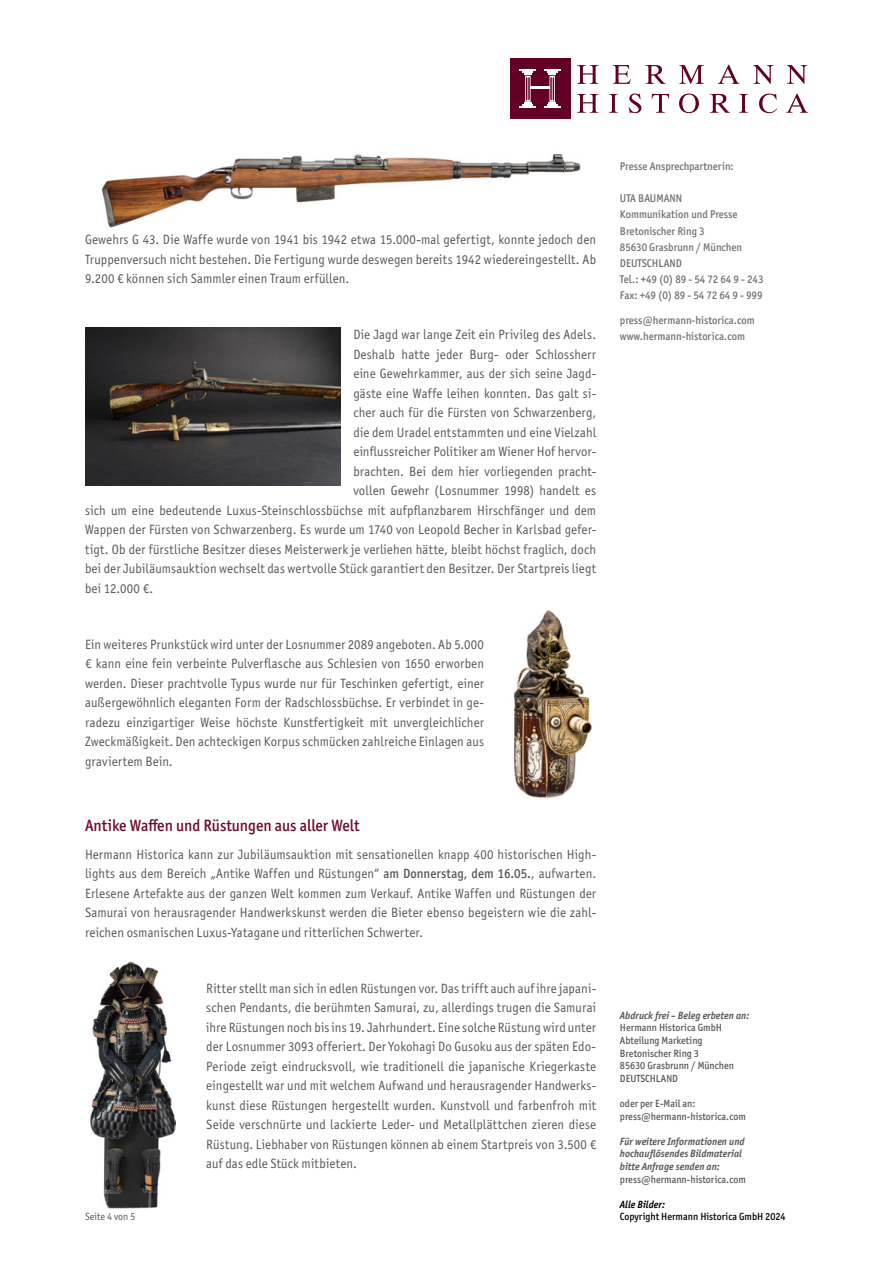
<style>
.page{position:relative;width:893px;height:1263px;background:#fff}
.page>*{position:absolute;margin:0;border:0;box-sizing:border-box;transform-origin:0 0}
.t1{font:500 16.5px "Officina Sans ITC Pro";color:#6b092e;scale:.95 1}
.t2{font:13.5px/19.5px "Officina Sans ITC Std";letter-spacing:.01em;color:#575756;text-align:justify;scale:.95 1}
.t3{font:500 11.25px/16.2px "Officina Sans ITC Pro";color:#706f6f;scale:.95 1}
.t4{font:500 10.5px/12.6px "Officina Sans ITC Pro";color:#575756;scale:.95 1}
.t5{font:italic 700 10.5px/12.6px "Officina Sans ITC Pro";color:#575756;scale:.95 1}
.t6{font:500 10.5px "Officina Sans ITC Pro";color:#000;scale:.95 1}
.t7{font:italic 700 10.5px "Officina Sans ITC Pro";color:#000;scale:.95 1}
.t8{font:10.5px "Officina Sans ITC Std";color:#575756;scale:.95 1}
.s1{font-family:"Officina Sans ITC Pro";font-weight:500}
</style>
<div class="page">
<svg style="left:577px;top:65px;width:21px;height:19px"></svg>
<svg style="left:613px;top:65px;width:18px;height:19px"></svg>
<svg style="left:645px;top:65px;width:20px;height:19px"></svg>
<svg style="left:679px;top:65px;width:25px;height:19px"></svg>
<svg style="left:718px;top:65px;width:21px;height:19px"></svg>
<svg style="left:753px;top:65px;width:20px;height:19px"></svg>
<svg style="left:787px;top:65px;width:20px;height:19px"></svg>
<svg style="left:577px;top:94px;width:21px;height:19px"></svg>
<svg style="left:609px;top:94px;width:9px;height:19px"></svg>
<svg style="left:629px;top:94px;width:12px;height:19px"></svg>
<svg style="left:652px;top:94px;width:17px;height:19px"></svg>
<svg style="left:679px;top:94px;width:20px;height:19px"></svg>
<svg style="left:710px;top:94px;width:20px;height:19px"></svg>
<svg style="left:739px;top:94px;width:9px;height:19px"></svg>
<svg style="left:759px;top:94px;width:18px;height:19px"></svg>
<svg style="left:786px;top:94px;width:22px;height:19px"></svg>
<div style="left:510px;top:58px;width:60px;height:61px;background:#630026"></div>
<hr style="left:530px;top:87px;width:20px;height:2px;background:#fff">
<svg style="left:520px;top:70px;width:16px;height:38px"></svg>
<svg style="left:544px;top:70px;width:16px;height:38px"></svg>
<img style="left:101px;top:154px;width:480px;height:74px">
<img style="left:85px;top:327px;width:256px;height:159px">
<img style="left:514px;top:610px;width:78px;height:189px">
<img style="left:89px;top:961px;width:87px;height:248px">
<p class="t2" style="left:85px;top:230px;width:539px">Gewehrs G 43. Die Waffe wurde von 1941 bis 1942 etwa 15.000-mal gefertigt, konnte jedoch den Truppenversuch nicht bestehen. Die Fertigung wurde deswegen bereits 1942 wiedereingestellt. Ab 9.200 € können sich Sammler einen Traum erfüllen.</p>
<p class="t2" style="left:353px;top:325px;width:257px">Die Jagd war lange Zeit ein Privileg des Adels.</p>
<p class="t2" style="left:353px;top:344px;width:257px">Deshalb hatte jeder Burg- oder Schlossherr</p>
<p class="t2" style="left:353px;top:364px;width:257px">eine Gewehrkammer, aus der sich seine Jagd-</p>
<p class="t2" style="left:353px;top:383px;width:257px">gäste eine Waffe leihen konnten. Das galt si-</p>
<p class="t2" style="left:353px;top:403px;width:257px">cher auch für die Fürsten von Schwarzenberg,</p>
<p class="t2" style="left:353px;top:422px;width:257px">die dem Uradel entstammten und eine Vielzahl</p>
<p class="t2" style="left:353px;top:442px;width:257px">einflussreicher Politiker am Wiener Hof hervor-</p>
<p class="t2" style="left:353px;top:461px;width:257px">brachten. Bei dem hier vorliegenden pracht-</p>
<p class="t2" style="left:353px;top:481px;width:257px">vollen Gewehr (Losnummer 1998) handelt es</p>
<p class="t2" style="left:85px;top:500px;width:540px">sich um eine bedeutende Luxus-Steinschlossbüchse mit aufpflanzbarem Hirschfänger und dem</p>
<p class="t2" style="left:85px;top:520px;width:539px">Wappen der Fürsten von Schwarzenberg. Es wurde um 1740 von Leopold Becher in Karlsbad gefer-</p>
<p class="t2" style="left:85px;top:539px;width:539px">tigt. Ob der fürstliche Besitzer dieses Meisterwerk je verliehen hätte, bleibt höchst fraglich, doch</p>
<p class="t2" style="left:85px;top:559px;width:540px">bei der Jubiläumsauktion wechselt das wertvolle Stück garantiert den Besitzer. Der Startpreis liegt</p>
<p class="t2" style="left:85px;top:578px;width:73px">bei 12.000 €.</p>
<p class="t2" style="left:85px;top:634px;width:421px">Ein weiteres Prunkstück wird unter der Losnummer 2089 angeboten. Ab 5.000 € kann eine fein verbeinte Pulverflasche aus Schlesien von 1650 erworben werden. Dieser prachtvolle Typus wurde nur für Teschinken gefertigt, einer außergewöhnlich eleganten Form der Radschlossbüchse. Er verbindet in ge&shy;radezu einzigartiger Weise höchste Kunstfertigkeit mit unvergleichlicher Zweckmäßigkeit. Den achteckigen Korpus schmücken zahlreiche Einlagen aus graviertem Bein.</p>
<p class="t1" style="left:85px;top:815px;width:290px">Antike Waffen und Rüstungen aus aller Welt</p>
<p class="t2" style="left:85px;top:844px;width:539px">Hermann Historica kann zur Jubiläumsauktion mit sensationellen knapp 400 historischen High&shy;lights aus dem Bereich „Antike Waffen und Rüstungen“ <span class="s1">am Donnerstag, dem 16.05.</span>, aufwarten.<br>Erlesene Artefakte aus der ganzen Welt kommen zum Verkauf. Antike Waffen und Rüstungen der Samurai von herausragender Handwerkskunst werden die Bieter ebenso begeistern wie die zahl&shy;reichen osmanischen Luxus-Yatagane und ritterlichen Schwerter.</p>
<p class="t2" style="left:206px;top:978px;width:412px">Ritter stellt man sich in edlen Rüstungen vor. Das trifft auch auf ihre japani&shy;schen Pendants, die berühmten Samurai, zu, allerdings trugen die Samurai ihre Rüstungen noch bis ins 19. Jahrhundert. Eine solche Rüstung wird unter der Losnummer 3093 offeriert. Der Yokohagi Do Gusoku aus der späten Edo-Periode zeigt eindrucksvoll, wie traditionell die japanische Kriegerkaste eingestellt war und mit welchem Aufwand und herausragender Handwerks&shy;kunst diese Rüstungen hergestellt wurden. Kunstvoll und farbenfroh mit Seide verschnürte und lackierte Leder- und Metallplättchen zieren diese Rüstung. Liebhaber von Rüstungen können ab einem Startpreis von 3.500 € auf das edle Stück mitbieten.</p>
<p class="t3" style="left:620px;top:158px;width:121px">Presse Ansprechpartnerin:</p>
<p class="t3" style="left:620px;top:190px;width:152px">UTA BAUMANN<br>Kommunikation und Presse<br>Bretonischer Ring 3<br>85630 Grasbrunn / München<br>DEUTSCHLAND<br>Tel.: +49 (0) 89 - 54 72 64 9 - 243<br>Fax: +49 (0) 89 - 54 72 64 9 - 999</p>
<p class="t3" style="left:620px;top:312px;width:143px">press@hermann-historica.com www.hermann-historica.com</p>
<p class="t5" style="left:620px;top:1009px;width:138px">Abdruck frei – Beleg erbeten an:</p>
<p class="t4" style="left:620px;top:1021px;width:122px">Hermann Historica GmbH<br>Abteilung Marketing<br>Bretonischer Ring 3<br>85630 Grasbrunn / München<br>DEUTSCHLAND</p>
<p class="t4" style="left:620px;top:1097px;width:134px">oder per E-Mail an: press@hermann-historica.com</p>
<p class="t5" style="left:620px;top:1135px;width:133px">Für weitere Informationen und hochauflösendes Bildmaterial bitte Anfrage senden an:</p>
<p class="t4" style="left:620px;top:1173px;width:134px">press@hermann-historica.com</p>
<p class="t7" style="left:620px;top:1198px;width:49px">Alle Bilder:</p>
<p class="t8" style="left:85px;top:1211px;width:55px">Seite 4 von 5</p>
<p class="t6" style="left:620px;top:1210px;width:176px">Copyright Hermann Historica GmbH 2024</p>
</div>
